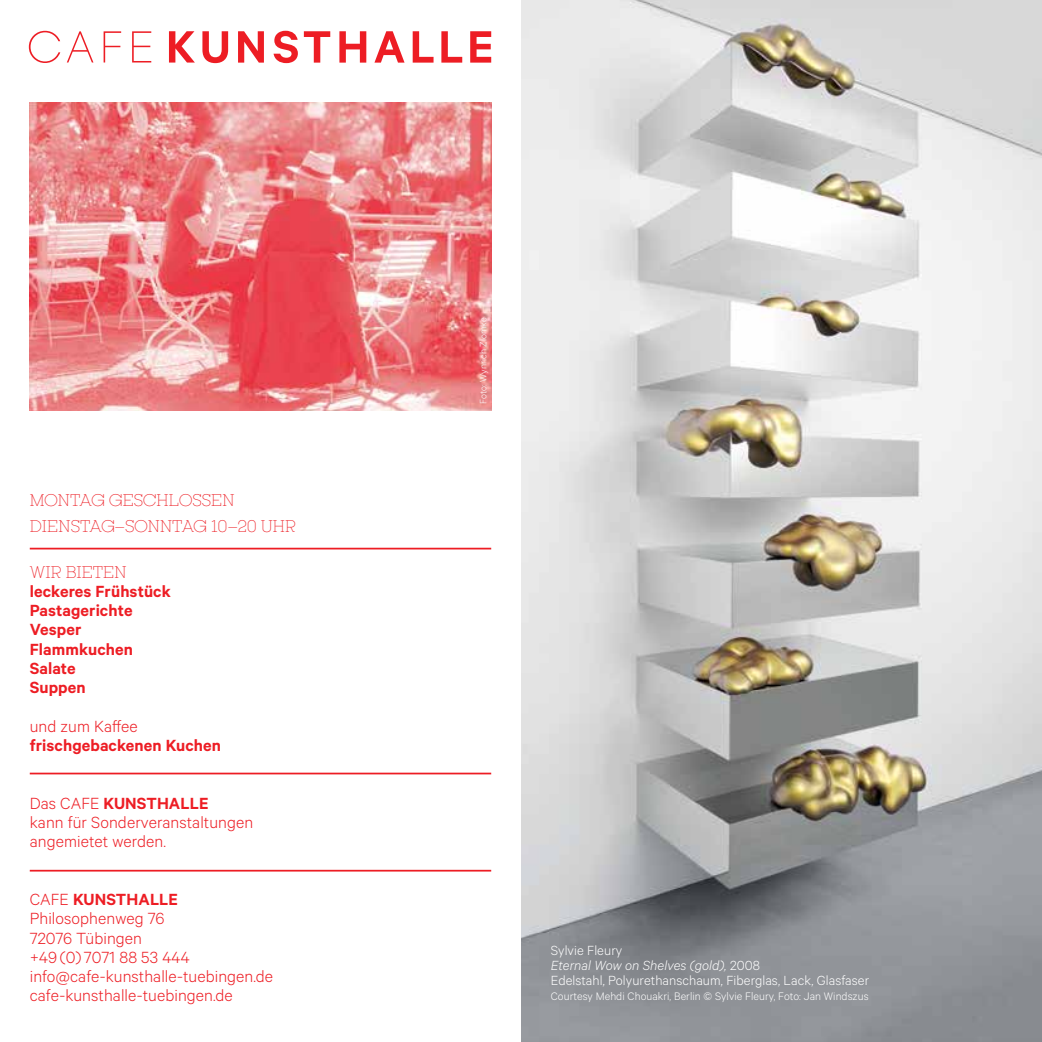
<style>
.page{position:relative;width:1042px;height:1042px;background:#fff}
.page>*{position:absolute;margin:0;border:0;box-sizing:border-box;transform-origin:0 0}
.t1{font:300 18.2px/19.2px "Calibre";letter-spacing:.005em;color:#ed1d24}
.t2{font:600 18.2px/19.2px "Calibre";letter-spacing:.005em;color:#ed1d24}
.t3{font:300 15.75px/26.2px "Kettering 105";color:#ed1d24}
.t4{font:300 14.88px/14.9px "Calibre";letter-spacing:.005em;color:#fff}
.t5{font:300 12.25px "Calibre";letter-spacing:.005em;color:#fff}
.t6{font:300 10.5px "Calibre";letter-spacing:.005em;color:#fff}
.s1{font-weight:600}
.s2{font-style:italic}
</style>
<div class="page">
<img style="left:521px;top:0;width:521px;height:1042px">
<svg style="left:202px;top:31px;width:260px;height:32px"></svg>
<svg style="left:169px;top:31px;width:26px;height:32px"></svg>
<svg style="left:470px;top:31px;width:21px;height:32px"></svg>
<svg style="left:67px;top:31px;width:84px;height:31px"></svg>
<svg style="left:29px;top:31px;width:31px;height:32px"></svg>
<hr style="left:30px;top:548px;width:461px;height:1px;background:#ed1d24">
<hr style="left:30px;top:772px;width:461px;height:2px;background:#ed1d24">
<hr style="left:30px;top:870px;width:461px;height:1px;background:#ed1d24">
<img style="left:30px;top:103px;width:461px;height:307px">
<p class="t3" style="left:30px;top:487px;width:267px">MONTAG GESCHLOSSEN<br>DIENSTAG–SONNTAG 10–20 UHR</p>
<p class="t3" style="left:30px;top:559px;width:98px">WIR BIETEN</p>
<p class="t2" style="left:30px;top:581px;width:142px">leckeres Frühstück<br>Pastagerichte<br>Vesper<br>Flammkuchen<br>Salate<br>Suppen</p>
<p class="t1" style="left:30px;top:715px;width:110px">und zum Kaffee</p>
<p class="t2" style="left:30px;top:735px;width:193px">frischgebackenen Kuchen</p>
<p class="t1" style="left:30px;top:792px;width:225px">Das CAFE <span class="s1">KUNSTHALLE<br></span>kann für Sonderveranstaltungen angemietet werden.</p>
<p class="t1" style="left:30px;top:889px;width:245px">CAFE <span class="s1">KUNSTHALLE<br></span>Philosophenweg 76<br>72076 Tübingen<br>+49 (0) 7071 88 53 444 info@cafe-kunsthalle-tuebingen.de cafe-kunsthalle-tuebingen.de</p>
<p class="t6" style="left:477px;top:404px;width:88px;rotate:-90deg">Foto: Wynrich Zlomke</p>
<p class="t4" style="left:551px;top:942px;width:320px">Sylvie Fleury<br><span class="s2">Eternal Wow on Shelves (gold),</span> 2008<br>Edelstahl, Polyurethanschaum, Fiberglas, Lack, Glasfaser</p>
<p class="t5" style="left:551px;top:989px;width:319px">Courtesy Mehdi Chouakri, Berlin © Sylvie Fleury, Foto: Jan Windszus</p>
</div>
